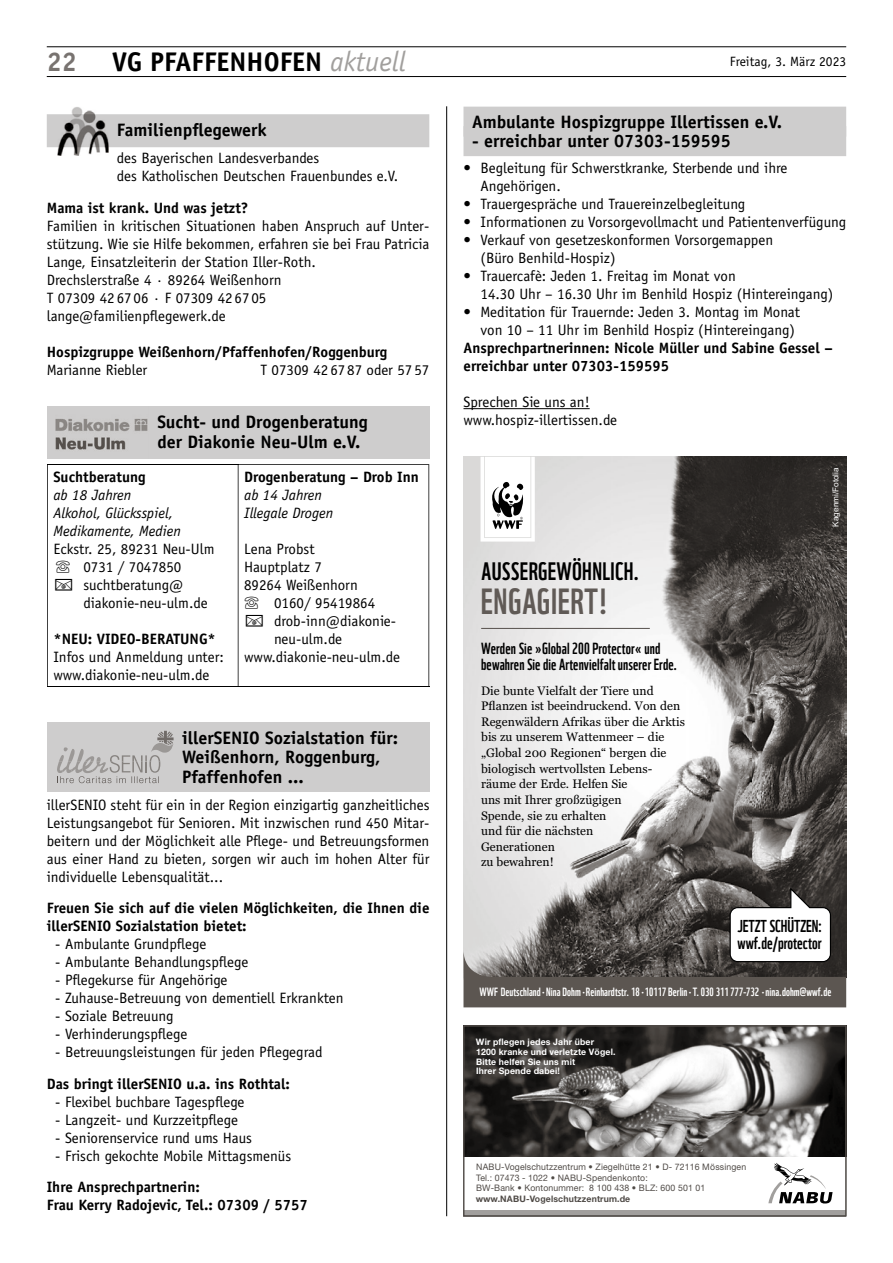
<style>
.page{position:relative;width:893px;height:1263px;background:#fff}
.page>*{position:absolute;margin:0;border:0;box-sizing:border-box;transform-origin:0 0}
.t1{font:35.4px "WWF";letter-spacing:.02em;color:#605a56}
.t2{font:700 27px "Officina Sans";color:#000}
.t3{font:700 27px "Officina Sans";color:#787370}
.t4{font:24.6px "WWF";letter-spacing:.015em;color:#000}
.t5{font:700 18px/19.5px "Officina Sans";color:#000}
.t6{font:16.8px/16.8px "WWF";color:#000}
.t7{font:15.75px/16.5px "WWF";letter-spacing:.005em;color:#000}
.t8{font:15px/18px "Officina Sans";color:#000}
.t9{font:700 15px/18px "Officina Sans";color:#000}
.t10{font:italic 15px/18px "Officina Sans";color:#000}
.t11{font:13.5px "Officina Sans";color:#000}
.t12{font:12.3px/15.6px "Georgia";letter-spacing:.005em;color:#000}
.t13{font:11.7px "WWF";letter-spacing:.005em;color:#fff}
.t14{font:9px/10.8px "Helvetica Neue Roman OV RSLCVA";color:#4f4a46}
.t15{font:9px/9.8px "Helvetica Neue Bold OV QSLCVA";color:#fff}
.t16{font:9px "Helvetica Neue Bold OV QSLCVA";color:#4f4a46}
.t17{font:8.1px "Arial";color:#fff}
.s1{font-weight:400;font-style:italic;font-size:28.35px;color:#a19f9d}
</style>
<div class="page">
<hr style="left:47px;top:76px;width:799px;height:1px;background:#000">
<hr style="left:47px;top:47px;width:799px;height:1px;background:#000">
<hr style="left:446px;top:106px;width:1px;height:1110px;background:#000">
<div style="left:47px;top:114px;width:382px;height:33px;background:#cecdcd"></div>
<img style="left:57px;top:107px;width:51px;height:48px">
<div style="left:47px;top:406px;width:382px;height:33px;background:#cecdcd"></div>
<div style="left:47px;top:426px;width:382px;height:33px;background:#cecdcd"></div>
<hr style="left:47px;top:464px;width:191px;height:1px;background:#000">
<hr style="left:238px;top:464px;width:191px;height:1px;background:#000">
<hr style="left:47px;top:465px;width:1px;height:221px;background:#000">
<hr style="left:428px;top:465px;width:1px;height:221px;background:#000">
<hr style="left:238px;top:465px;width:1px;height:221px;background:#000">
<hr style="left:47px;top:686px;width:191px;height:1px;background:#000">
<hr style="left:238px;top:686px;width:191px;height:1px;background:#000">
<img style="left:55px;top:418px;width:93px;height:32px">
<div style="left:47px;top:723px;width:382px;height:30px;background:#cecdcd"></div>
<div style="left:47px;top:742px;width:382px;height:30px;background:#cecdcd"></div>
<div style="left:47px;top:762px;width:382px;height:30px;background:#cecdcd"></div>
<svg style="left:57px;top:731px;width:117px;height:52px"></svg>
<div style="left:463px;top:107px;width:383px;height:30px;background:#cecdcd"></div>
<div style="left:463px;top:126px;width:383px;height:30px;background:#cecdcd"></div>
<hr style="left:463px;top:408px;width:127px;height:1px;background:#000">
<img style="left:463px;top:457px;width:383px;height:429px">
<svg style="left:480px;top:457px;width:55px;height:85px"></svg>
<hr style="left:481px;top:628px;width:169px;height:1px;background:#57514d">
<svg style="left:463px;top:886px;width:383px;height:121px;background:#797572"></svg>
<img style="left:465px;top:1027px;width:379px;height:130px">
<svg style="left:768px;top:1163px;width:65px;height:40px"></svg>
<div style="left:463px;top:1210px;width:383px;height:6px;background:#a19f9d"></div>
<div style="left:463px;top:1025px;width:383px;height:191px;border:1px solid #4f4a46"></div>
<h2 class="t3" style="left:47px;top:45px;width:32px">22</h2>
<h2 class="t2" style="left:112px;top:45px;width:295px">VG PFAFFENHOFEN <span class="s1">aktuell</span></h2>
<p class="t11" style="left:730px;top:53px;width:118px">Freitag, 3. März 2023</p>
<p class="t5" style="left:117px;top:120px;width:151px">Familienpflegewerk</p>
<p class="t8" style="left:117px;top:149px;width:283px">des Bayerischen Landesverbandes<br>des Katholischen Deutschen Frauenbundes e.V.</p>
<p class="t9" style="left:47px;top:198px;width:203px">Mama ist krank. Und was jetzt?</p>
<p class="t8" style="left:47px;top:216px;width:384px">Familien in kritischen Situationen haben Anspruch auf Unter&shy;stützung. Wie sie Hilfe bekommen, erfahren sie bei Frau Patricia Lange, Einsatzleiterin der Station Iller-Roth.<br>Drechslerstraße 4 · 89264 Weißenhorn<br>T 07309 42 67 06 · F 07309 42 67 05 lange@familienpflegewerk.de</p>
<p class="t9" style="left:47px;top:342px;width:342px">Hospizgruppe Weißenhorn/Pfaffenhofen/Roggenburg</p>
<p class="t8" style="left:47px;top:360px;width:102px">Marianne Riebler</p>
<p class="t8" style="left:260px;top:360px;width:170px">T 07309 42 67 87 oder 57 57</p>
<p class="t5" style="left:157px;top:412px;width:212px">Sucht- und Drogenberatung der Diakonie Neu-Ulm e.V.</p>
<p class="t9" style="left:53px;top:468px;width:94px">Suchtberatung</p>
<p class="t10" style="left:53px;top:486px;width:129px">ab 18 Jahren<br>Alkohol, Glücksspiel,<br>Medikamente, Medien</p>
<p class="t8" style="left:53px;top:540px;width:163px">Eckstr. 25, 89231 Neu-Ulm</p>
<p class="t8" style="left:56px;top:558px;width:127px">☏ 0731 / 7047850</p>
<p class="t8" style="left:83px;top:576px;width:102px">suchtberatung@</p>
<p class="t8" style="left:83px;top:594px;width:126px">diakonie-neu-ulm.de</p>
<p class="t9" style="left:53px;top:630px;width:164px">*NEU: VIDEO-BERATUNG*</p>
<p class="t8" style="left:53px;top:648px;width:172px">Infos und Anmeldung unter: www.diakonie-neu-ulm.de</p>
<p class="t9" style="left:244px;top:468px;width:176px">Drogenberatung – Drob Inn</p>
<p class="t10" style="left:244px;top:486px;width:91px">ab 14 Jahren<br>Illegale Drogen</p>
<p class="t8" style="left:244px;top:540px;width:72px">Lena Probst</p>
<p class="t8" style="left:244px;top:558px;width:79px">Hauptplatz 7</p>
<p class="t8" style="left:244px;top:576px;width:115px">89264 Weißenhorn</p>
<p class="t8" style="left:244px;top:594px;width:133px">☏ 0160/ 95419864</p>
<p class="t8" style="left:274px;top:612px;width:124px">drob-inn@diakonie-</p>
<p class="t8" style="left:274px;top:630px;width:70px">neu-ulm.de</p>
<p class="t8" style="left:244px;top:648px;width:157px">www.diakonie-neu-ulm.de</p>
<p class="t5" style="left:182px;top:728px;width:217px">illerSENIO Sozialstation für:<br>Weißenhorn, Roggenburg,<br>Pfaffenhofen ...</p>
<p class="t8" style="left:47px;top:796px;width:384px;text-align:justify">illerSENIO steht für ein in der Region einzigartig ganzheitliches Leistungsangebot für Senioren. Mit inzwischen rund 450 Mitar&shy;beitern und der Möglichkeit alle Pflege- und Betreuungsformen aus einer Hand zu bieten, sorgen wir auch im hohen Alter für individuelle Lebensqualität...</p>
<p class="t9" style="left:47px;top:899px;width:384px">Freuen Sie sich auf die vielen Möglichkeiten, die Ihnen die illerSENIO Sozialstation bietet:</p>
<p class="t8" style="left:55px;top:935px;width:153px">- Ambulante Grundpflege</p>
<p class="t8" style="left:55px;top:953px;width:195px">- Ambulante Behandlungspflege</p>
<p class="t8" style="left:55px;top:971px;width:174px">- Pflegekurse für Angehörige</p>
<p class="t8" style="left:55px;top:989px;width:290px">- Zuhause-Betreuung von dementiell Erkrankten</p>
<p class="t8" style="left:55px;top:1007px;width:120px">- Soziale Betreuung</p>
<p class="t8" style="left:55px;top:1025px;width:134px">- Verhinderungspflege</p>
<p class="t8" style="left:55px;top:1043px;width:269px">- Betreuungsleistungen für jeden Pflegegrad</p>
<p class="t9" style="left:47px;top:1074px;width:245px">Das bringt illerSENIO u.a. ins Rothtal:</p>
<p class="t8" style="left:55px;top:1093px;width:191px">- Flexibel buchbare Tagespflege</p>
<p class="t8" style="left:55px;top:1111px;width:184px">- Langzeit- und Kurzzeitpflege</p>
<p class="t8" style="left:55px;top:1129px;width:198px">- Seniorenservice rund ums Haus</p>
<p class="t8" style="left:55px;top:1147px;width:237px">- Frisch gekochte Mobile Mittagsmenüs</p>
<p class="t9" style="left:47px;top:1178px;width:263px">Ihre Ansprechpartnerin:<br>Frau Kerry Radojevic, Tel.: 07309 / 5757</p>
<p class="t5" style="left:472px;top:112px;width:312px">Ambulante Hospizgruppe Illertissen e.V.</p>
<p class="t5" style="left:472px;top:131px;width:260px">- erreichbar unter 07303-159595</p>
<p class="t8" style="left:480px;top:159px;width:309px;text-indent:-17px">• Begleitung für Schwerstkranke, Sterbende und ihre<br>Angehörigen.</p>
<p class="t8" style="left:463px;top:195px;width:283px">• Trauergespräche und Trauereinzelbegleitung</p>
<p class="t8" style="left:463px;top:213px;width:384px">• Informationen zu Vorsorgevollmacht und Patientenverfügung</p>
<p class="t8" style="left:480px;top:231px;width:294px;text-indent:-17px">• Verkauf von gesetzeskonformen Vorsorgemappen (Büro Benhild-Hospiz)</p>
<p class="t8" style="left:480px;top:267px;width:354px;text-indent:-17px">• Trauercafè: Jeden 1. Freitag im Monat von<br>14.30 Uhr – 16.30 Uhr im Benhild Hospiz (Hintereingang)</p>
<p class="t8" style="left:480px;top:303px;width:321px;text-indent:-17px">• Meditation für Trauernde: Jeden 3. Montag im Monat von 10 – 11 Uhr im Benhild Hospiz (Hintereingang)</p>
<p class="t9" style="left:463px;top:339px;width:371px">Ansprechpartnerinnen: Nicole Müller und Sabine Gessel – erreichbar unter 07303-159595</p>
<p class="t8" style="left:463px;top:393px;width:155px">Sprechen Sie uns an! www.hospiz-illertissen.de</p>
<p class="t17" style="left:830px;top:527px;width:61px;rotate:-90deg">Kagenmi/Fotolia</p>
<h3 class="t4" style="left:481px;top:552px;width:159px">AUSSERGEWÖHNLICH.</h3>
<h1 class="t1" style="left:481px;top:573px;width:129px">ENGAGIERT!</h1>
<p class="t7" style="left:481px;top:638px;width:198px">Werden Sie »Global 200 Protector« und bewahren Sie die Artenvielfalt unserer Erde.</p>
<p class="t12" style="left:481px;top:682px;width:205px">Die bunte Vielfalt der Tiere und<br>Pflanzen ist beeindruckend. Von den<br>Regenwäldern Afrikas über die Arktis bis zu unserem Wattenmeer – die „Global 200 Regionen“ bergen die biologisch wertvollsten Lebens&shy;räume der Erde. Helfen Sie<br>uns mit Ihrer großzügigen<br>Spende, sie zu erhalten<br>und für die nächsten<br>Generationen<br>zu bewahren!</p>
<p class="t6" style="left:738px;top:916px;width:86px">JETZT SCHÜTZEN: wwf.de/protector</p>
<p class="t13" style="left:479px;top:982px;width:353px">WWF Deutschland • Nina Dohm • Reinhardtstr. 18 • 10117 Berlin • T. 030 311 777-732 • nina.dohm@wwf.de</p>
<p class="t15" style="left:476px;top:1037px;width:141px">Wir pflegen jedes Jahr über<br>1200 kranke und verletzte Vögel.<br>Bitte helfen Sie uns mit<br>Ihrer Spende dabei!</p>
<p class="t14" style="left:476px;top:1161px;width:272px">NABU-Vogelschutzzentrum • Ziegelhütte 21 • D- 72116 Mössingen<br>Tel.: 07473 - 1022 • NABU-Spendenkonto:<br>BW-Bank • Kontonummer: 8 100 438 • BLZ: 600 501 01</p>
<p class="t16" style="left:476px;top:1193px;width:156px">www.NABU-Vogelschutzzentrum.de</p>
</div>
